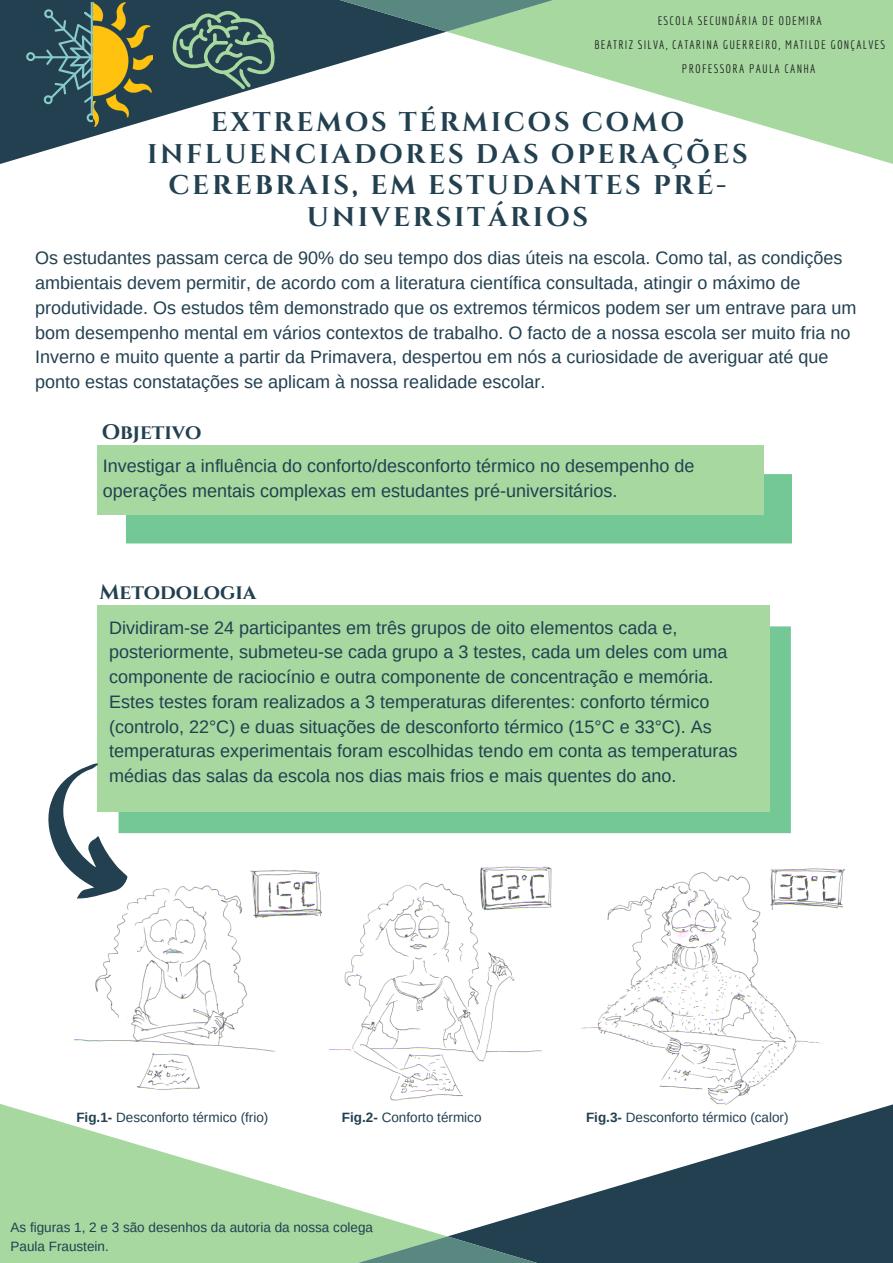
<style>
.page{position:relative;width:893px;height:1263px;background:#fff}
.page>*{position:absolute;margin:0;border:0;box-sizing:border-box;transform-origin:0 0}
.t1{font:700 27px/31.5px "Cinzel";letter-spacing:.1em;color:#224050;text-align:center}
.t2{font:700 21px "Cinzel";color:#224050}
.t3{font:18px/24.8px "Arimo";color:#224050}
.t4{font:13.5px/18.6px "Arimo";color:#224050}
.t5{font:12px/24.4px "Economica";letter-spacing:.1em;color:#222;text-align:center}
.s1{font-weight:700}
</style>
<div class="page">
<svg style="left:0;top:0;width:253px;height:164px"></svg>
<svg style="left:640px;top:0;width:253px;height:164px;fill:#a6d8a0"></svg>
<img style="left:581px;top:868px;width:265px;height:202px">
<img style="left:74px;top:845px;width:248px;height:225px">
<svg style="left:449px;top:1070px;width:444px;height:193px"></svg>
<svg style="left:0;top:1070px;width:446px;height:193px"></svg>
<svg style="left:232px;top:1236px;width:430px;height:27px;background:#628b7a"></svg>
<div style="left:162px;top:626px;width:629px;height:207px;background:#74c896"></div>
<div style="left:97px;top:605px;width:672px;height:207px;background:#a6d8a0"></div>
<svg style="left:48px;top:763px;width:114px;height:150px"></svg>
<svg style="left:26px;top:2px;width:66px;height:120px;background:#315562"></svg>
<img style="left:94px;top:0;width:59px;height:132px">
<svg style="left:172px;top:0;width:488px;height:89px"></svg>
<div style="left:126px;top:474px;width:666px;height:69px;background:#74c896"></div>
<div style="left:97px;top:446px;width:666px;height:69px;background:#a6d8a0"></div>
<img style="left:330px;top:866px;width:235px;height:251px">
<p class="t5" style="left:594px;top:8px;width:292px">ESCOLA SECUNDÁRIA DE ODEMIRA<br>BEATRIZ SILVA, CATARINA GUERREIRO, MATILDE GONÇALVES</p>
<p class="t5" style="left:682px;top:57px;width:135px">PROFESSORA PAULA CANHA</p>
<h1 class="t1" style="left:147px;top:107px;width:602px">EXTREMOS TÉRMICOS COMO<br>INFLUENCIADORES DAS OPERAÇÕES<br>CEREBRAIS, EM ESTUDANTES PRÉ-<br>UNIVERSITÁRIOS</h1>
<p class="t3" style="left:35px;top:246px;width:823px">Os estudantes passam cerca de 90% do seu tempo dos dias úteis na escola. Como tal, as condições ambientais devem permitir, de acordo com a literatura científica consultada, atingir o máximo de produtividade. Os estudos têm demonstrado que os extremos térmicos podem ser um entrave para um bom desempenho mental em vários contextos de trabalho. O facto de a nossa escola ser muito fria no Inverno e muito quente a partir da Primavera, despertou em nós a curiosidade de averiguar até que ponto estas constatações se aplicam à nossa realidade escolar.</p>
<p class="t2" style="left:102px;top:419px;width:101px">Objetivo</p>
<p class="t3" style="left:103px;top:453px;width:593px">Investigar a influência do conforto/desconforto térmico no desempenho de operações mentais complexas em estudantes pré-universitários.</p>
<p class="t2" style="left:99px;top:578px;width:158px">Metodologia</p>
<p class="t3" style="left:109px;top:615px;width:630px">Dividiram-se 24 participantes em três grupos de oito elementos cada e, posteriormente, submeteu-se cada grupo a 3 testes, cada um deles com uma componente de raciocínio e outra componente de concentração e memória.<br>Estes testes foram realizados a 3 temperaturas diferentes: conforto térmico (controlo, 22°C) e duas situações de desconforto térmico (15°C e 33°C). As temperaturas experimentais foram escolhidas tendo em conta as temperaturas médias das salas da escola nos dias mais frios e mais quentes do ano.</p>
<p class="t4" style="left:76px;top:1108px;width:194px"><span class="s1">Fig.1-</span> Desconforto térmico (frio)</p>
<p class="t4" style="left:342px;top:1108px;width:141px"><span class="s1">Fig.2-</span> Conforto térmico</p>
<p class="t4" style="left:586px;top:1108px;width:204px"><span class="s1">Fig.3-</span> Desconforto térmico (calor)</p>
<p class="t4" style="left:11px;top:1218px;width:364px">As figuras 1, 2 e 3 são desenhos da autoria da nossa colega<br>Paula Fraustein.</p>
</div>
